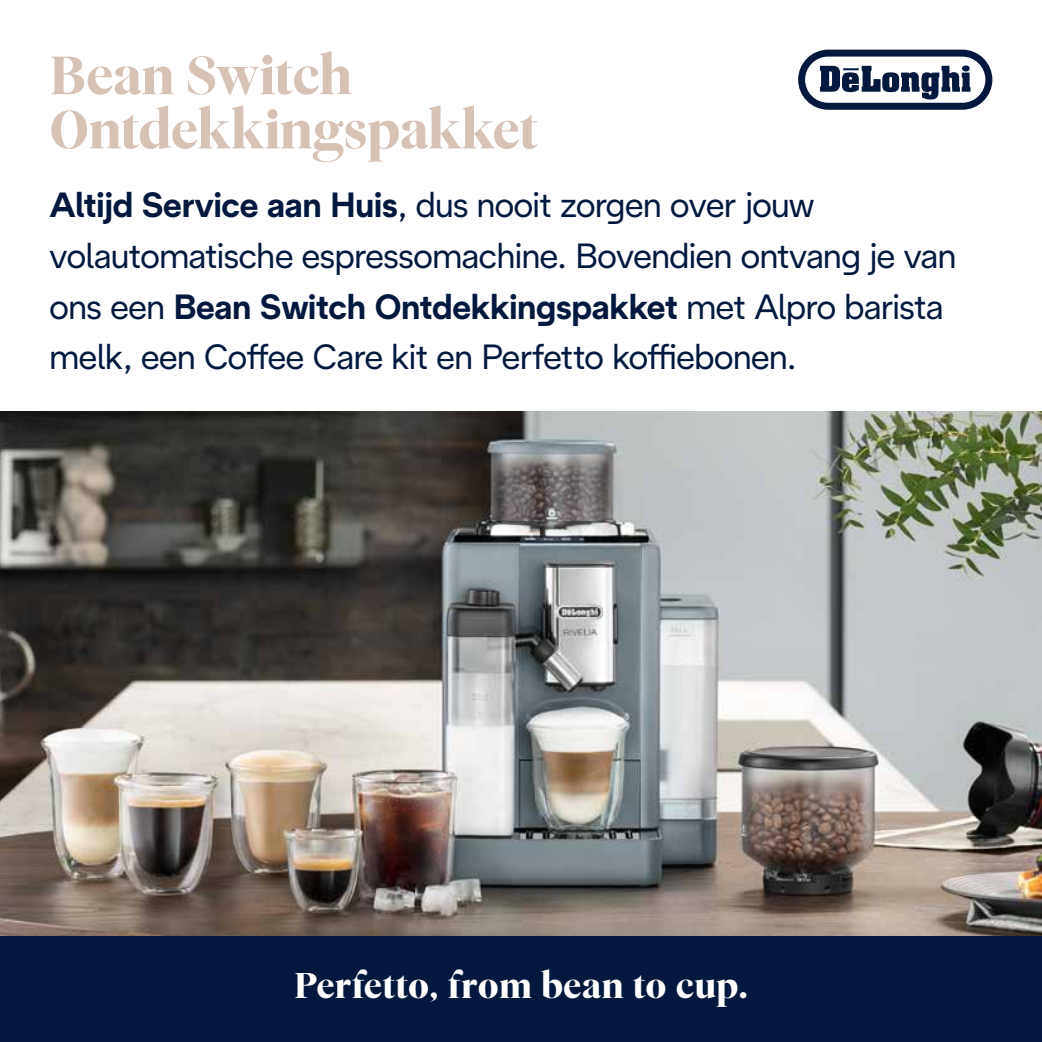
<style>
.page{position:relative;width:1042px;height:1042px;background:#fff}
.page>*{position:absolute;margin:0;border:0;box-sizing:border-box;transform-origin:0 0}
.t1{font:900 57.75px/54.2px "De Longhi Serif";color:#d7c2b6}
.t2{font:900 38.5px "De Longhi Serif";letter-spacing:.02em;color:#fff}
.t3{font:35px/50.8px "De Longhi Sans";letter-spacing:-.01em;color:#02183e}
.s1{font-weight:700}
</style>
<div class="page">
<img style="left:0;top:412px;width:1042px;height:524px">
<div style="left:0;top:936px;width:1042px;height:106px;background:#02183e"></div>
<svg style="left:798px;top:50px;width:194px;height:60px"></svg>
<h1 class="t1" style="left:50px;top:49px;width:490px">Bean Switch<br>Ontdekkingspakket</h1>
<p class="t3" style="left:50px;top:179px;width:908px"><span class="s1">Altijd Service aan Huis</span>, dus nooit zorgen over jouw volautomatische espressomachine. Bovendien ontvang je van ons een <span class="s1">Bean Switch Ontdekkingspakket</span> met Alpro barista melk, een Coffee Care kit en Perfetto koffiebonen.</p>
<p class="t2" style="left:294px;top:962px;width:454px">Perfetto, from bean to cup.</p>
</div>
